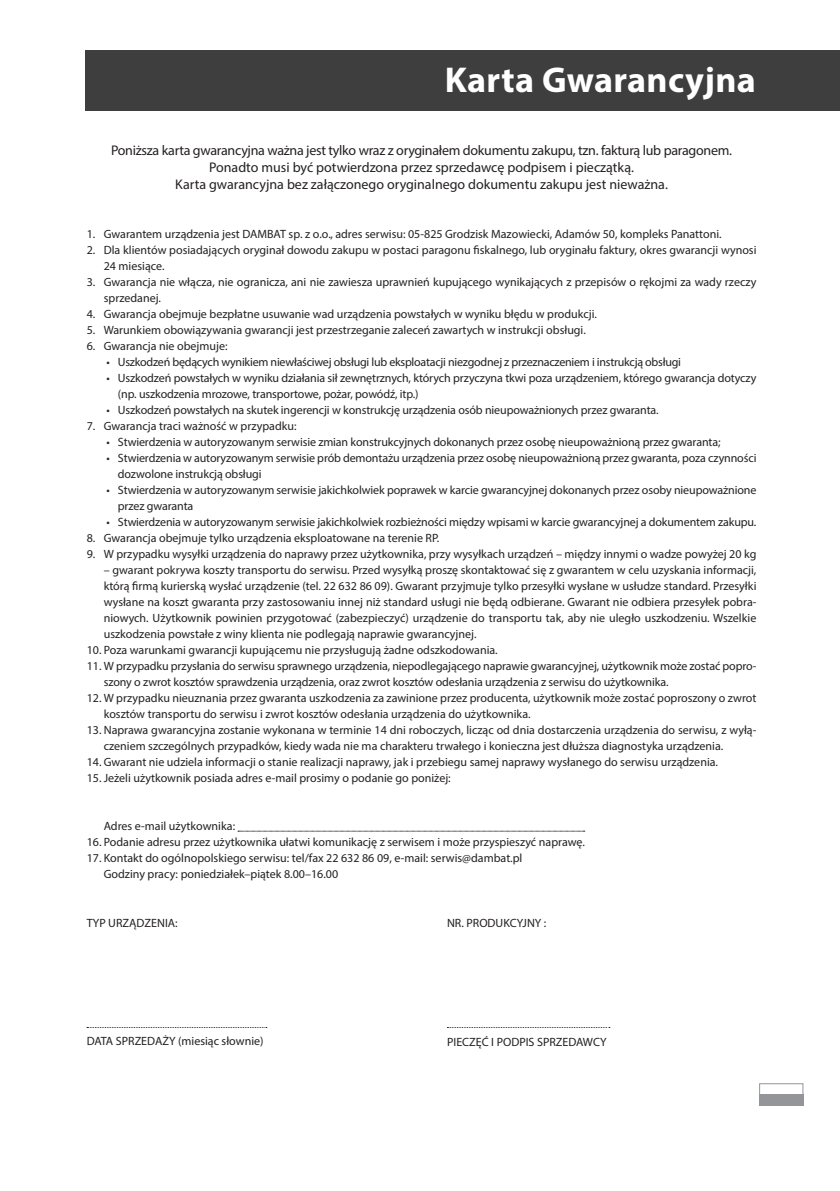
<style>
.page{position:relative;width:840px;height:1191px;background:#fff}
.page>*{position:absolute;margin:0;border:0;box-sizing:border-box;transform-origin:0 0}
.t1{font:700 36px "Myriad Pro";letter-spacing:.01em;color:#fff}
.t2{font:14px/16.8px "Myriad Pro";color:#242021;text-align:center}
.t3{font:12px/16px "Myriad Pro";color:#242021}
.t4{font:12px/16px "Myriad Pro";color:#231f20}
.t5{font:12px "Myriad Pro";letter-spacing:-.02em;color:#242021}
</style>
<div class="page">
<div style="left:758px;top:1083px;width:45px;height:23px;border:1px solid #939598"></div>
<div style="left:758px;top:1094px;width:44px;height:12px;background:#939598"></div>
<svg style="left:238px;top:831px;width:346px;height:1px"></svg>
<svg style="left:87px;top:1027px;width:180px;height:1px"></svg>
<svg style="left:447px;top:1027px;width:162px;height:1px"></svg>
<div style="left:85px;top:52px;width:754px;height:58px;background:#3e3e3f"></div>
<h1 class="t1" style="left:567px;top:55px;width:188px">Inst llation</h1>
<h1 class="t1" style="left:444px;top:56px;width:312px">Karta Gwarancyjna</h1>
<p class="t2" style="left:111px;top:142px;width:622px">Poniższa karta gwarancyjna ważna jest tylko wraz z oryginałem dokumentu zakupu, tzn. fakturą lub paragonem.<br>Ponadto musi być potwierdzona przez sprzedawcę podpisem i pieczątką.<br>Karta gwarancyjna bez załączonego oryginalnego dokumentu zakupu jest nieważna.</p>
<p class="t3" style="left:87px;top:225px;width:636px">1. Gwarantem urządzenia jest DAMBAT sp. z o.o., adres serwisu: 05-825 Grodzisk Mazowiecki, Adamów 50, kompleks Panattoni.</p>
<p class="t3" style="left:104px;top:241px;width:654px;text-indent:-17px">2. Dla klientów posiadających oryginał dowodu zakupu w postaci paragonu fiskalnego, lub oryginału faktury, okres gwarancji wynosi<br>24 miesiące.</p>
<p class="t3" style="left:104px;top:273px;width:654px;text-indent:-17px">3. Gwarancja nie włącza, nie ogranicza, ani nie zawiesza uprawnień kupującego wynikających z przepisów o rękojmi za wady rzeczy sprzedanej.</p>
<p class="t3" style="left:87px;top:305px;width:511px">4. Gwarancja obejmuje bezpłatne usuwanie wad urządzenia powstałych w wyniku błędu w produkcji.</p>
<p class="t3" style="left:87px;top:321px;width:500px">5. Warunkiem obowiązywania gwarancji jest przestrzeganie zaleceń zawartych w instrukcji obsługi.</p>
<p class="t3" style="left:87px;top:337px;width:142px">6. Gwarancja nie obejmuje:</p>
<p class="t5" style="left:106px;top:354px;width:575px">• Uszkodzeń będących wynikiem niewłaściwej obsługi lub eksploatacji niezgodnej z przeznaczeniem i instrukcją obsługi</p>
<p class="t3" style="left:118px;top:369px;width:639px;text-indent:-11px">• Uszkodzeń powstałych w wyniku działania sił zewnętrznych, których przyczyna tkwi poza urządzeniem, którego gwarancja dotyczy (np. uszkodzenia mrozowe, transportowe, pożar, powódź, itp.)</p>
<p class="t3" style="left:106px;top:401px;width:553px">• Uszkodzeń powstałych na skutek ingerencji w konstrukcję urządzenia osób nieupoważnionych przez gwaranta.</p>
<p class="t3" style="left:87px;top:417px;width:211px">7. Gwarancja traci ważność w przypadku:</p>
<p class="t3" style="left:106px;top:433px;width:615px">• Stwierdzenia w autoryzowanym serwisie zmian konstrukcyjnych dokonanych przez osobę nieupoważnioną przez gwaranta;</p>
<p class="t3" style="left:118px;top:449px;width:639px;text-indent:-11px">• Stwierdzenia w autoryzowanym serwisie prób demontażu urządzenia przez osobę nieupoważnioną przez gwaranta, poza czynności dozwolone instrukcją obsługi</p>
<p class="t3" style="left:118px;top:481px;width:639px;text-indent:-11px">• Stwierdzenia w autoryzowanym serwisie jakichkolwiek poprawek w karcie gwarancyjnej dokonanych przez osoby nieupoważnione przez gwaranta</p>
<p class="t3" style="left:106px;top:513px;width:651px">• Stwierdzenia w autoryzowanym serwisie jakichkolwiek rozbieżności między wpisami w karcie gwarancyjnej a dokumentem zakupu.</p>
<p class="t3" style="left:87px;top:529px;width:354px">8. Gwarancja obejmuje tylko urządzenia eksploatowane na terenie RP.</p>
<p class="t3" style="left:87px;top:545px;width:670px">9. W przypadku wysyłki urządzenia do naprawy przez użytkownika, przy wysyłkach urządzeń – między innymi o wadze powyżej 20 kg</p>
<p class="t3" style="left:104px;top:561px;width:654px;text-align:justify">– gwarant pokrywa koszty transportu do serwisu. Przed wysyłką proszę skontaktować się z gwarantem w celu uzyskania informacji, którą firmą kurierską wysłać urządzenie (tel. 22 632 86 09). Gwarant przyjmuje tylko przesyłki wysłane w usłudze standard. Przesyłki wysłane na koszt gwaranta przy zastosowaniu innej niż standard usługi nie będą odbierane. Gwarant nie odbiera przesyłek pobra&shy;niowych. Użytkownik powinien przygotować (zabezpieczyć) urządzenie do transportu tak, aby nie uległo uszkodzeniu. Wszelkie uszkodzenia powstałe z winy klienta nie podlegają naprawie gwarancyjnej.</p>
<p class="t3" style="left:87px;top:641px;width:412px">10. Poza warunkami gwarancji kupującemu nie przysługują żadne odszkodowania.</p>
<p class="t3" style="left:104px;top:657px;width:653px;text-indent:-17px">11. W przypadku przysłania do serwisu sprawnego urządzenia, niepodlegającego naprawie gwarancyjnej, użytkownik może zostać popro&shy;szony o zwrot kosztów sprawdzenia urządzenia, oraz zwrot kosztów odesłania urządzenia z serwisu do użytkownika.</p>
<p class="t3" style="left:104px;top:689px;width:653px;text-indent:-17px">12. W przypadku nieuznania przez gwaranta uszkodzenia za zawinione przez producenta, użytkownik może zostać poproszony o zwrot kosztów transportu do serwisu i zwrot kosztów odesłania urządzenia do użytkownika.</p>
<p class="t3" style="left:104px;top:721px;width:653px;text-indent:-17px">13. Naprawa gwarancyjna zostanie wykonana w terminie 14 dni roboczych, licząc od dnia dostarczenia urządzenia do serwisu, z wyłą&shy;czeniem szczególnych przypadków, kiedy wada nie ma charakteru trwałego i konieczna jest dłuższa diagnostyka urządzenia.</p>
<p class="t3" style="left:87px;top:753px;width:632px">14. Gwarant nie udziela informacji o stanie realizacji naprawy, jak i przebiegu samej naprawy wysłanego do serwisu urządzenia.</p>
<p class="t3" style="left:87px;top:769px;width:365px">15. Jeżeli użytkownik posiada adres e-mail prosimy o podanie go poniżej:</p>
<p class="t3" style="left:104px;top:817px;width:133px">Adres e-mail użytkownika:</p>
<p class="t4" style="left:87px;top:833px;width:499px">16. Podanie adresu przez użytkownika ułatwi komunikację z serwisem i może przyspieszyć naprawę.</p>
<p class="t4" style="left:104px;top:849px;width:420px;text-indent:-17px">17. Kontakt do ogólnopolskiego serwisu: tel/fax 22 632 86 09, e-mail: serwis@dambat.pl<br>Godziny pracy: poniedziałek–piątek 8.00–16.00</p>
<p class="t4" style="left:87px;top:915px;width:92px">TYP URZĄDZENIA:</p>
<p class="t4" style="left:447px;top:915px;width:101px">NR. PRODUKCYJNY :</p>
<p class="t4" style="left:87px;top:1033px;width:178px">DATA SPRZEDAŻY (miesiąc słownie)</p>
<p class="t4" style="left:447px;top:1033px;width:161px">PIECZĘĆ I PODPIS SPRZEDAWCY</p>
</div>
